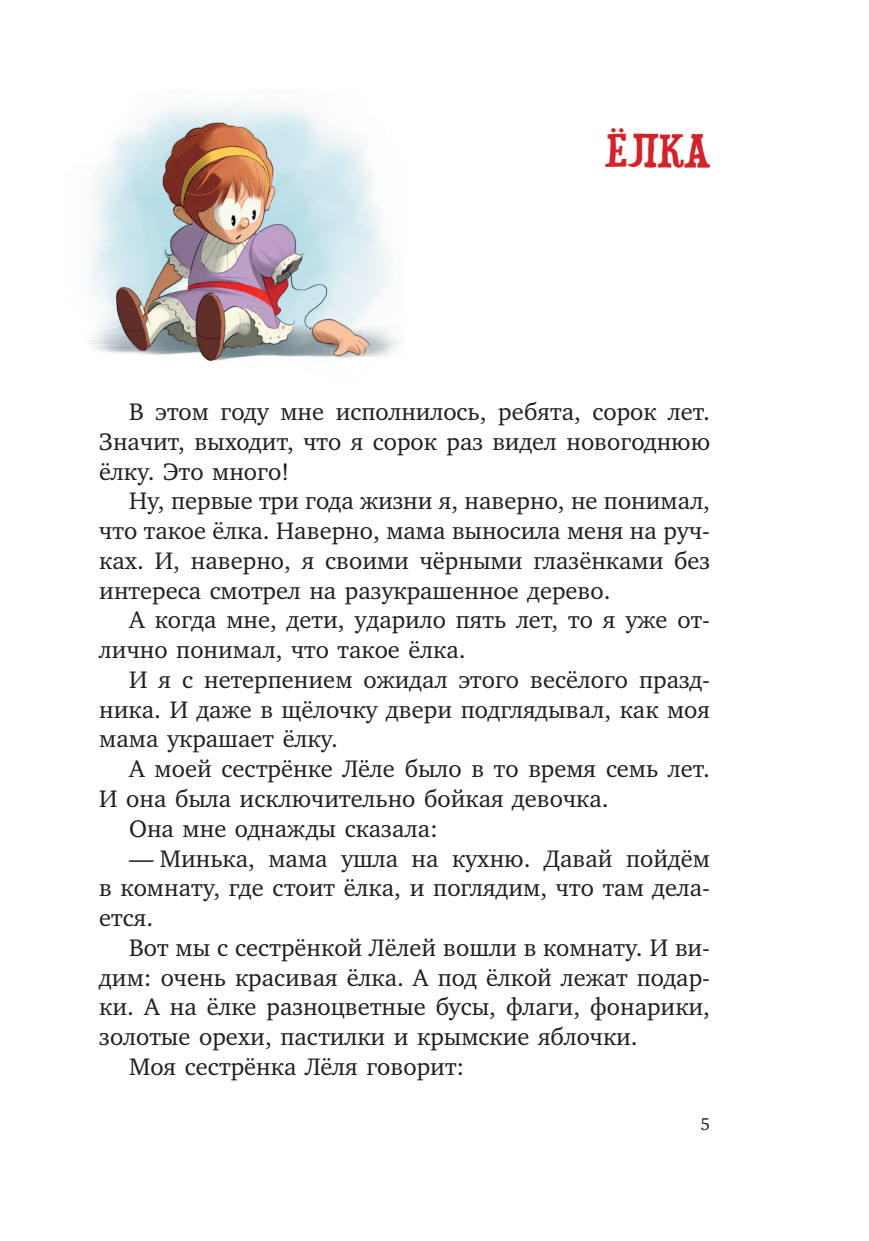
<style>
.page{position:relative;width:869px;height:1241px;background:#fff}
.page>*{position:absolute;margin:0;border:0;box-sizing:border-box;transform-origin:0 0}
.t1{font:42px "Duality";color:#d1232a}
.t2{font:24.5px/29.8px "Charter ITC";color:#231f20;text-align:justify}
.t3{font:17.5px "Charter ITC";color:#231f20}
</style>
<div class="page">
<img style="left:89px;top:102px;width:312px;height:260px">
<h1 class="t1" style="left:605px;top:132px;width:106px">ЁЛКА</h1>
<p class="t2" style="left:99px;top:398px;width:612px;text-indent:30px">В этом году мне исполнилось, ребята, сорок лет.<br>Значит, выходит, что я сорок раз видел новогоднюю ёлку. Это много!</p>
<p class="t2" style="left:99px;top:488px;width:612px;text-indent:30px">Ну, первые три года жизни я, наверно, не понимал, что такое ёлка. Наверно, мама выносила меня на руч&shy;ках. И, наверно, я своими чёрными глазёнками без интереса смотрел на разукрашенное дерево.</p>
<p class="t2" style="left:99px;top:607px;width:612px;text-indent:30px">А когда мне, дети, ударило пять лет, то я уже от&shy;лично понимал, что такое ёлка.</p>
<p class="t2" style="left:99px;top:666px;width:612px;text-indent:30px">И я с нетерпением ожидал этого весёлого празд&shy;ника. И даже в щёлочку двери подглядывал, как моя мама украшает ёлку.</p>
<p class="t2" style="left:129px;top:755px;width:582px">А моей сестрёнке Лёле было в то время семь лет.</p>
<p class="t2" style="left:99px;top:785px;width:510px">И она была исключительно бойкая девочка.</p>
<p class="t2" style="left:129px;top:815px;width:310px">Она мне однажды сказала:</p>
<p class="t2" style="left:99px;top:845px;width:612px;text-indent:30px">— Минька, мама ушла на кухню. Давай пойдём в комнату, где стоит ёлка, и поглядим, что там дела&shy;ется.</p>
<p class="t2" style="left:129px;top:934px;width:582px">Вот мы с сестрёнкой Лёлей вошли в комнату. И ви-</p>
<p class="t2" style="left:99px;top:964px;width:612px">дим: очень красивая ёлка. А под ёлкой лежат подар-</p>
<p class="t2" style="left:99px;top:993px;width:612px">ки. А на ёлке разноцветные бусы, флаги, фонарики,</p>
<p class="t2" style="left:99px;top:1023px;width:539px">золотые орехи, пастилки и крымские яблочки.</p>
<p class="t2" style="left:129px;top:1053px;width:336px">Моя сестрёнка Лёля говорит:</p>
<p class="t3" style="left:700px;top:1116px;width:11px">5</p>
</div>
